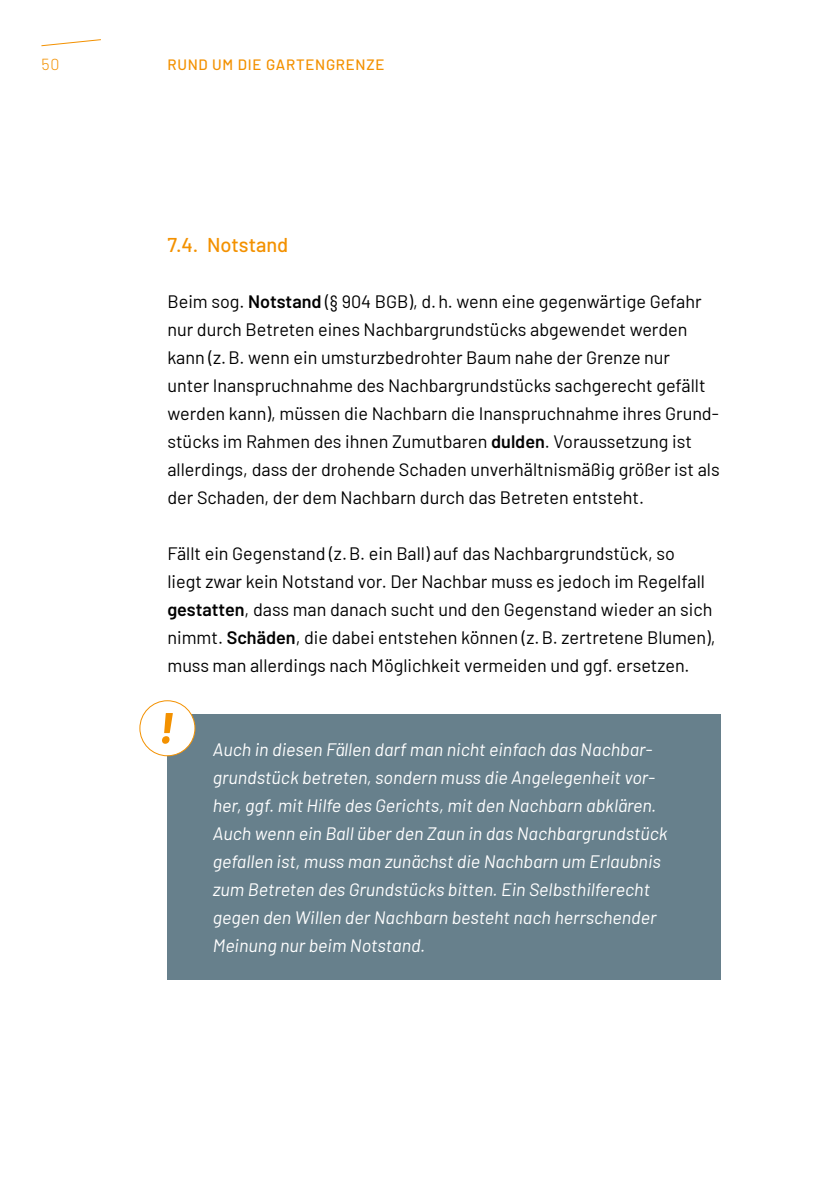
<style>
.page{position:relative;width:840px;height:1191px;background:#fff}
.page>*{position:absolute;margin:0;border:0;box-sizing:border-box;transform-origin:0 0}
.t1{font:500 20px "Barlow";color:#f39100}
.t2{font:18px/28px "Barlow";color:#000}
.t3{font:italic 18px/28px "Barlow";color:#fff}
.t4{font:300 16px "Barlow";color:#f39100}
.t5{font:500 15px "Barlow";letter-spacing:.05em;color:#f39100}
.s1{font-weight:600}
</style>
<div class="page">
<svg style="left:41px;top:39px;width:60px;height:8px"></svg>
<div style="left:167px;top:714px;width:553px;height:265px;background:#67808c"></div>
<div style="left:140px;top:700px;width:55px;height:55px;background:#fff;border-radius:50%"></div>
<div style="left:139px;top:700px;width:56px;height:56px;border:1px solid #f39100;border-radius:50%"></div>
<svg style="left:162px;top:713px;width:11px;height:31px"></svg>
<p class="t4" style="left:41px;top:55px;width:19px">50</p>
<p class="t5" style="left:167px;top:59px;width:218px">RUND UM DIE GARTENGRENZE</p>
<p class="t1" style="left:167px;top:238px;width:122px">7.4. Notstand</p>
<p class="t2" style="left:167px;top:286px;width:553px">Beim sog. <span class="s1">Notstand</span> (§ 904 BGB), d. h. wenn eine gegenwärtige Gefahr nur durch Betreten eines Nachbargrundstücks abgewendet werden kann (z. B. wenn ein umsturzbedrohter Baum nahe der Grenze nur<br>unter Inanspruchnahme des Nachbargrundstücks sachgerecht gefällt werden kann), müssen die Nachbarn die Inanspruchnahme ihres Grund&shy;stücks im Rahmen des ihnen Zumutbaren <span class="s1">dulden</span>. Voraussetzung ist allerdings, dass der drohende Schaden unverhältnismäßig größer ist als der Schaden, der dem Nachbarn durch das Betreten entsteht.</p>
<p class="t2" style="left:167px;top:538px;width:549px">Fällt ein Gegenstand (z. B. ein Ball) auf das Nachbargrundstück, so<br>liegt zwar kein Notstand vor. Der Nachbar muss es jedoch im Regelfall <span class="s1">gestatten</span>, dass man danach sucht und den Gegenstand wieder an sich nimmt. <span class="s1">Schäden</span>, die dabei entstehen können (z. B. zertretene Blumen), muss man allerdings nach Möglichkeit vermeiden und ggf. ersetzen.</p>
<p class="t3" style="left:213px;top:737px;width:456px">Auch in diesen Fällen darf man nicht einfach das Nachbar&shy;grundstück betreten, sondern muss die Angelegenheit vor&shy;her, ggf. mit Hilfe des Gerichts, mit den Nachbarn abklären.<br>Auch wenn ein Ball über den Zaun in das Nachbargrundstück gefallen ist, muss man zunächst die Nachbarn um Erlaubnis zum Betreten des Grundstücks bitten. Ein Selbsthilferecht gegen den Willen der Nachbarn besteht nach herrschender Meinung nur beim Notstand.</p>
</div>
